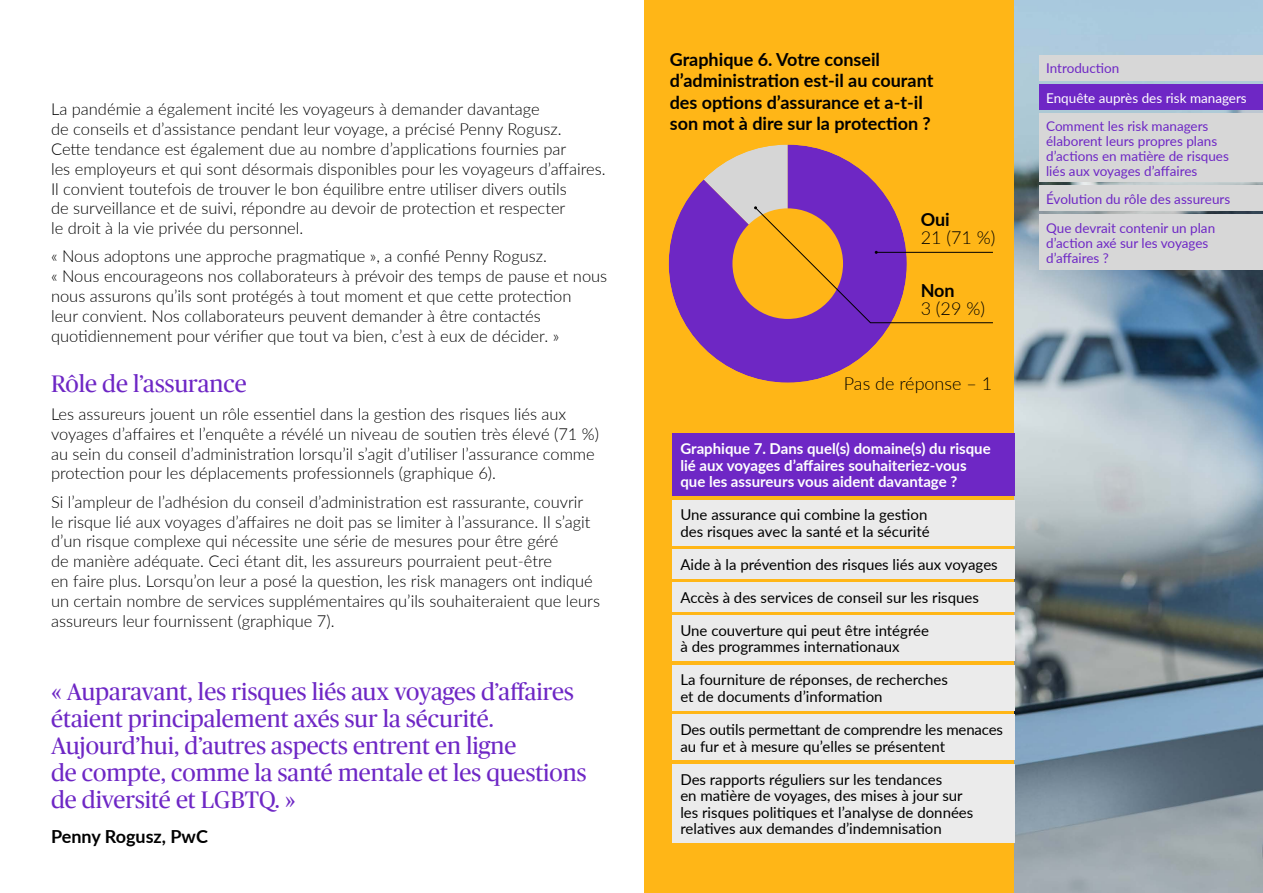
<style>
.page{position:relative;width:1263px;height:893px;background:#fff}
.page>*{position:absolute;margin:0;border:0;box-sizing:border-box;transform-origin:0 0}
.t1{font:24px/27px "Chubb Publico Office";color:#6e27c5}
.t2{font:700 18px/21.6px "Lato";color:#000}
.t3{font:300 18px "Lato";color:#000}
.t4{font:300 16.5px/19.8px "Lato";color:#000}
.t5{font:15px/16.5px "Lato";color:#000}
.t6{font:700 15px/16.5px "Lato";color:#fff}
.t7{font:13.5px/15px "Lato";color:#6e27c5}
.t8{font:13.5px "Lato";color:#fff}
</style>
<div class="page">
<img style="left:1014px;top:0;width:249px;height:893px">
<div style="left:644px;top:0;width:370px;height:893px;background:#ffb617"></div>
<div style="left:672px;top:764px;width:342px;height:78px;background:#ebebeb"></div>
<div style="left:1040px;top:185px;width:223px;height:26px;background:#d7d7d7"></div>
<div style="left:1040px;top:215px;width:223px;height:55px;background:#d7d7d7"></div>
<div style="left:1040px;top:114px;width:223px;height:68px;background:#d7d7d7"></div>
<div style="left:1040px;top:55px;width:223px;height:26px;background:#d7d7d7"></div>
<div style="left:672px;top:714px;width:342px;height:46px;background:#ebebeb"></div>
<div style="left:672px;top:665px;width:342px;height:45px;background:#ebebeb"></div>
<div style="left:672px;top:615px;width:342px;height:46px;background:#ebebeb"></div>
<div style="left:672px;top:582px;width:342px;height:29px;background:#ebebeb"></div>
<div style="left:672px;top:549px;width:342px;height:29px;background:#ebebeb"></div>
<div style="left:672px;top:500px;width:342px;height:45px;background:#ebebeb"></div>
<svg style="left:669px;top:180px;width:238px;height:203px;fill:#6e27c4"></svg>
<svg style="left:703px;top:145px;width:290px;height:178px"></svg>
<div style="left:672px;top:434px;width:342px;height:62px;background:#6e27c5"></div>
<div style="left:1040px;top:85px;width:223px;height:25px;background:#6e27c5"></div>
<p class="t4" style="left:51px;top:99px;width:556px">La pandémie a également incité les voyageurs à demander davantage<br>de conseils et d’assistance pendant leur voyage, a précisé Penny Rogusz.<br>Cette tendance est également due au nombre d’applications fournies par<br>les employeurs et qui sont désormais disponibles pour les voyageurs d’affaires.<br>Il convient toutefois de trouver le bon équilibre entre utiliser divers outils<br>de surveillance et de suivi, répondre au devoir de protection et respecter<br>le droit à la vie privée du personnel.</p>
<p class="t4" style="left:51px;top:246px;width:558px">« Nous adoptons une approche pragmatique », a confié Penny Rogusz.<br>« Nous encourageons nos collaborateurs à prévoir des temps de pause et nous nous assurons qu’ils sont protégés à tout moment et que cette protection<br>leur convient. Nos collaborateurs peuvent demander à être contactés quotidiennement pour vérifier que tout va bien, c’est à eux de décider. »</p>
<p class="t1" style="left:51px;top:369px;width:197px">Rôle de l’assurance</p>
<p class="t4" style="left:51px;top:404px;width:549px">Les assureurs jouent un rôle essentiel dans la gestion des risques liés aux voyages d’affaires et l’enquête a révélé un niveau de soutien très élevé (71 %) au sein du conseil d’administration lorsqu’il s’agit d’utiliser l’assurance comme protection pour les déplacements professionnels (graphique 6).</p>
<p class="t4" style="left:51px;top:491px;width:541px">Si l’ampleur de l’adhésion du conseil d’administration est rassurante, couvrir le risque lié aux voyages d’affaires ne doit pas se limiter à l’assurance. Il s’agit</p>
<p class="t4" style="left:51px;top:531px;width:509px">d’un risque complexe qui nécessite une série de mesures pour être géré</p>
<p class="t4" style="left:51px;top:551px;width:543px">de manière adéquate. Ceci étant dit, les assureurs pourraient peut-être<br>en faire plus. Lorsqu’on leur a posé la question, les risk managers ont indiqué</p>
<p class="t4" style="left:51px;top:590px;width:550px">un certain nombre de services supplémentaires qu’ils souhaiteraient que leurs assureurs leur fournissent (graphique 7).</p>
<p class="t1" style="left:51px;top:677px;width:537px">« Auparavant, les risques liés aux voyages d’affaires étaient principalement axés sur la sécurité.<br>Aujourd’hui, d’autres aspects entrent en ligne<br>de compte, comme la santé mentale et les questions de diversité et LGBTQ. »</p>
<p class="t2" style="left:51px;top:824px;width:158px">Penny Rogusz, PwC</p>
<p class="t2" style="left:670px;top:47px;width:265px">Graphique 6. Votre conseil d’administration est-il au courant des options d’assurance et a-t-il son mot à dire sur la protection ?</p>
<p class="t2" style="left:921px;top:208px;width:31px">Oui</p>
<p class="t3" style="left:921px;top:225px;width:76px">21 (71 %)</p>
<p class="t2" style="left:921px;top:279px;width:36px">Non</p>
<p class="t3" style="left:921px;top:296px;width:66px">3 (29 %)</p>
<p class="t3" style="left:844px;top:371px;width:150px">Pas de réponse – 1</p>
<p class="t6" style="left:680px;top:440px;width:312px">Graphique 7. Dans quel(s) domaine(s) du risque lié aux voyages d’affaires souhaiteriez-vous que les assureurs vous aident davantage ?</p>
<p class="t5" style="left:680px;top:506px;width:248px">Une assurance qui combine la gestion</p>
<p class="t5" style="left:680px;top:522px;width:251px">des risques avec la santé et la sécurité</p>
<p class="t5" style="left:680px;top:556px;width:319px">Aide à la prévention des risques liés aux voyages</p>
<p class="t5" style="left:680px;top:589px;width:300px">Accès à des services de conseil sur les risques</p>
<p class="t5" style="left:680px;top:622px;width:250px">Une couverture qui peut être intégrée</p>
<p class="t5" style="left:680px;top:638px;width:221px">à des programmes internationaux</p>
<p class="t5" style="left:680px;top:671px;width:269px">La fourniture de réponses, de recherches</p>
<p class="t5" style="left:680px;top:688px;width:204px">et de documents d’information</p>
<p class="t5" style="left:680px;top:721px;width:324px">Des outils permettant de comprendre les menaces</p>
<p class="t5" style="left:680px;top:737px;width:266px">au fur et à mesure qu’elles se présentent</p>
<p class="t5" style="left:680px;top:770px;width:263px">Des rapports réguliers sur les tendances</p>
<p class="t5" style="left:680px;top:787px;width:294px">en matière de voyages, des mises à jour sur les risques politiques et l’analyse de données relatives aux demandes d’indemnisation</p>
<p class="t7" style="left:1046px;top:60px;width:75px">Introduction</p>
<p class="t8" style="left:1046px;top:88px;width:202px">Enquête auprès des risk managers</p>
<p class="t7" style="left:1046px;top:118px;width:173px">Comment les risk managers élaborent leurs propres plans</p>
<p class="t7" style="left:1046px;top:148px;width:184px">d’actions en matière de risques liés aux voyages d’affaires</p>
<p class="t7" style="left:1046px;top:191px;width:186px">Évolution du rôle des assureurs</p>
<p class="t7" style="left:1046px;top:220px;width:171px">Que devrait contenir un plan</p>
<p class="t7" style="left:1046px;top:235px;width:164px">d’action axé sur les voyages d’affaires ?</p>
</div>
